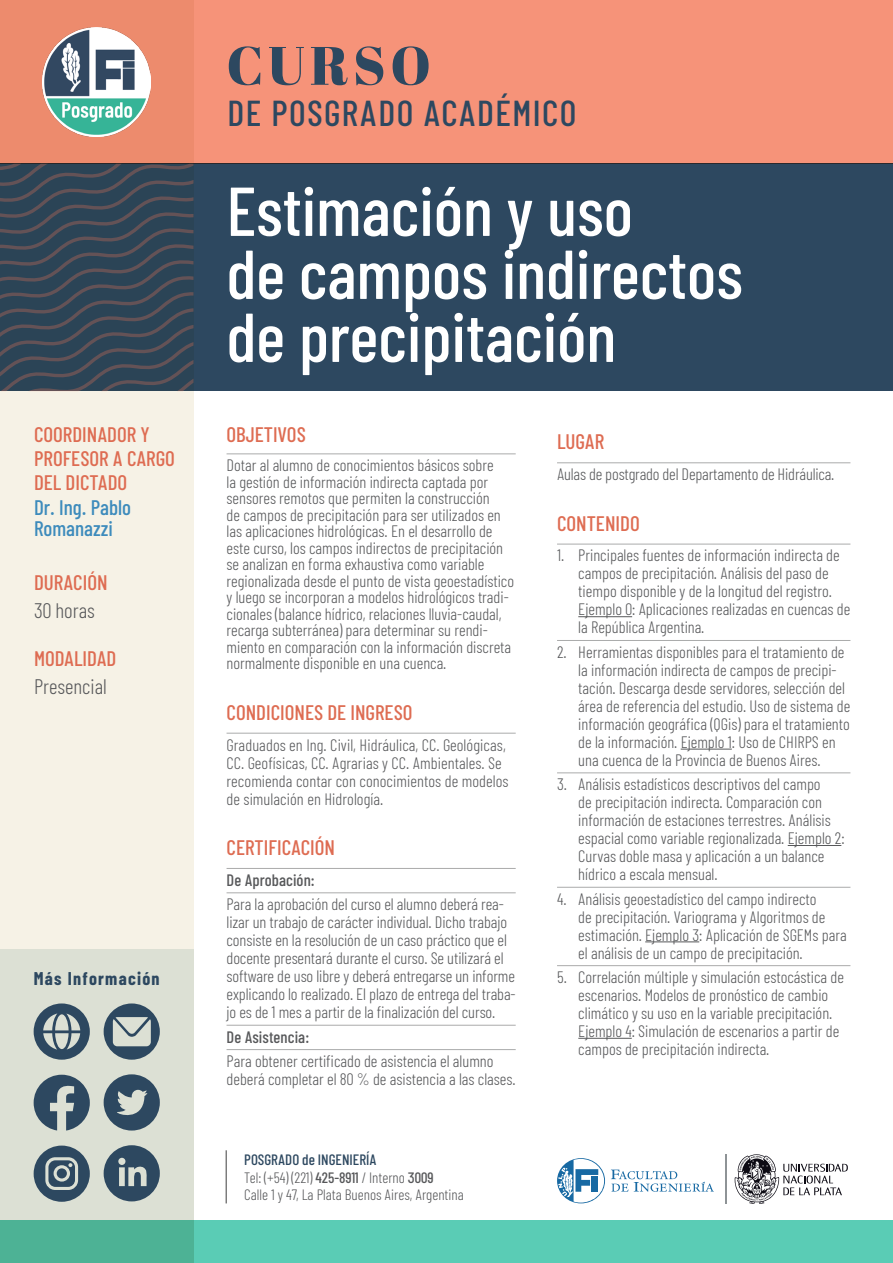
<style>
.page{position:relative;width:893px;height:1263px;background:#fff}
.page>*{position:absolute;margin:0;border:0;box-sizing:border-box;transform-origin:0 0}
.TITULO_3_renglones{font:500 69px "Barlow Condensed";color:#fff}
.t1{font:54px "Abril Fatface";letter-spacing:.085em;color:#2d4860}
.t2{font:500 36px "Barlow Condensed";letter-spacing:.04em;color:#2d4860}
.Titulos_ROJOS___cent{font:500 21px "Barlow Condensed";color:#de6c52}
.Titulos_ROJOS___late{font:500 21px/24px "Barlow Condensed";color:#de6c52}
.Docentes___laterales{font:500 21px/21px "Barlow Condensed";color:#3d8bbc}
.Datos___Laterales_14{font:300 21px "Barlow Condensed";color:#57585a}
.t3{font:700 18px "Barlow Condensed";letter-spacing:.07em;color:#2d4860}
.TEXTOS_basicos___cen{font:300 16.5px/18px "Barlow Condensed";color:#57585a}
.TEXTOS_basicos_BOLD{font:500 16.5px "Barlow Condensed";letter-spacing:.005em;color:#57585a}
.t4{font:300 15px/18px "Barlow Condensed";color:#57585a}
.s1{font-weight:500;color:#2d4860}
.s2{font-weight:500}
</style>
<div class="page">
<div style="left:0;top:0;width:893px;height:164px;background:#f69379"></div>
<svg style="left:0;top:0;width:193px;height:949px;fill:#f6f2e6"></svg>
<div style="left:0;top:1220px;width:893px;height:43px;background:#5accb5"></div>
<svg style="left:611px;top:1169px;width:103px;height:23px"></svg>
<svg style="left:557px;top:1158px;width:48px;height:45px"></svg>
<svg style="left:734px;top:1154px;width:114px;height:50px"></svg>
<hr style="left:725px;top:1154px;width:1px;height:50px;background:#8e9396">
<svg style="left:0;top:949px;width:193px;height:314px;background:#bfd6c7"></svg>
<svg style="left:34px;top:1003px;width:56px;height:57px;background:#7e8e95"></svg>
<svg style="left:104px;top:1003px;width:56px;height:57px;background:#89989d"></svg>
<svg style="left:104px;top:1145px;width:56px;height:56px;background:#687b87"></svg>
<svg style="left:34px;top:1075px;width:56px;height:55px;background:#6f828c"></svg>
<svg style="left:104px;top:1074px;width:56px;height:56px;background:#6d7f8a"></svg>
<svg style="left:34px;top:1145px;width:56px;height:57px;background:#6d808b"></svg>
<hr style="left:226px;top:1150px;width:1px;height:53px;background:#3e3e3f">
<img style="left:43px;top:28px;width:108px;height:108px">
<hr style="left:227px;top:453px;width:289px;height:1px;background:#aaabab">
<hr style="left:227px;top:733px;width:289px;height:1px;background:#aaabab">
<hr style="left:227px;top:868px;width:289px;height:1px;background:#aaabab">
<hr style="left:227px;top:892px;width:289px;height:1px;background:#aaabab">
<hr style="left:227px;top:1025px;width:289px;height:1px;background:#aaabab">
<hr style="left:227px;top:1049px;width:289px;height:1px;background:#aaabab">
<div style="left:0;top:164px;width:893px;height:227px;background:#2d4860"></div>
<svg style="left:0;top:164px;width:193px;height:227px"></svg>
<hr style="left:557px;top:462px;width:293px;height:1px;background:#aaabab">
<hr style="left:557px;top:544px;width:293px;height:1px;background:#aaabab">
<hr style="left:578px;top:616px;width:54px;height:1px;background:#57585a">
<hr style="left:557px;top:640px;width:293px;height:1px;background:#aaabab">
<hr style="left:681px;top:749px;width:51px;height:1px;background:#57585a">
<hr style="left:557px;top:772px;width:293px;height:1px;background:#aaabab">
<hr style="left:788px;top:845px;width:53px;height:1px;background:#57585a">
<hr style="left:557px;top:887px;width:293px;height:1px;background:#aaabab">
<hr style="left:645px;top:941px;width:54px;height:1px;background:#57585a">
<hr style="left:557px;top:965px;width:293px;height:1px;background:#aaabab">
<hr style="left:578px;top:1038px;width:54px;height:1px;background:#57585a">
<p class="Titulos_ROJOS___late" style="left:34px;top:422px;width:142px">COORDINADOR Y<br>PROFESOR A CARGO<br>DEL DICTADO</p>
<p class="Docentes___laterales" style="left:34px;top:497px;width:99px">Dr. Ing. Pablo<br>Romanazzi</p>
<p class="Titulos_ROJOS___late" style="left:34px;top:570px;width:75px">DURACIÓN</p>
<p class="Datos___Laterales_14" style="left:34px;top:597px;width:62px">30 horas</p>
<p class="Titulos_ROJOS___late" style="left:34px;top:646px;width:84px">MODALIDAD</p>
<p class="Datos___Laterales_14" style="left:34px;top:674px;width:74px">Presencial</p>
<p class="t3" style="left:34px;top:968px;width:127px">Más Información</p>
<h2 class="t1" style="left:227px;top:28px;width:206px">CURSO</h2>
<h3 class="t2" style="left:228px;top:91px;width:350px">DE POSGRADO ACADÉMICO</h3>
<p class="TITULO_3_renglones" style="left:227px;top:168px;width:408px">Estimación y uso</p>
<p class="TITULO_3_renglones" style="left:227px;top:231px;width:518px">de campos indirectos</p>
<p class="TITULO_3_renglones" style="left:227px;top:294px;width:391px">de precipitación</p>
<p class="Titulos_ROJOS___cent" style="left:227px;top:421px;width:81px">OBJETIVOS</p>
<p class="TEXTOS_basicos___cen" style="left:227px;top:457px;width:289px;line-height:16.5px">Dotar al alumno de conocimientos básicos sobre<br>la gestión de información indirecta captada por sensores remotos que permiten la construcción<br>de campos de precipitación para ser utilizados en las aplicaciones hidrológicas. En el desarrollo de este curso, los campos indirectos de precipitación se analizan en forma exhaustiva como variable regionalizada desde el punto de vista geoestadístico y luego se incorporan a modelos hidrológicos tradi&shy;cionales (balance hídrico, relaciones lluvia-caudal, recarga subterránea) para determinar su rendi&shy;miento en comparación con la información discreta normalmente disponible en una cuenca.</p>
<p class="Titulos_ROJOS___cent" style="left:227px;top:699px;width:187px">CONDICIONES DE INGRESO</p>
<p class="TEXTOS_basicos___cen" style="left:227px;top:735px;width:284px">Graduados en Ing. Civil, Hidráulica, CC. Geológicas, CC. Geofísicas, CC. Agrarias y CC. Ambientales. Se recomienda contar con conocimientos de modelos de simulación en Hidrología.</p>
<p class="Titulos_ROJOS___cent" style="left:227px;top:834px;width:110px">CERTIFICACIÓN</p>
<p class="TEXTOS_basicos_BOLD" style="left:227px;top:870px;width:90px">De Aprobación:</p>
<p class="TEXTOS_basicos___cen" style="left:227px;top:895px;width:291px">Para la aprobación del curso el alumno deberá rea&shy;lizar un trabajo de carácter individual. Dicho trabajo consiste en la resolución de un caso práctico que el docente presentará durante el curso. Se utilizará el software de uso libre y deberá entregarse un informe explicando lo realizado. El plazo de entrega del traba&shy;jo es de 1 mes a partir de la finalización del curso.</p>
<p class="TEXTOS_basicos_BOLD" style="left:227px;top:1026px;width:84px">De Asistencia:</p>
<p class="TEXTOS_basicos___cen" style="left:227px;top:1051px;width:291px">Para obtener certificado de asistencia el alumno deberá completar el 80 % de asistencia a las clases.</p>
<p class="t4" style="left:244px;top:1150px;width:191px"><span class="s1">POSGRADO de INGENIERÍA<br></span>Tel: (+54) (221) <span class="s2">425-8911</span> / Interno <span class="s2">3009</span></p>
<p class="t4" style="left:244px;top:1185px;width:221px">Calle 1 y 47, La Plata Buenos Aires, Argentina</p>
<p class="Titulos_ROJOS___cent" style="left:557px;top:429px;width:49px">LUGAR</p>
<p class="TEXTOS_basicos___cen" style="left:557px;top:465px;width:279px">Aulas de postgrado del Departamento de Hidráulica.</p>
<p class="Titulos_ROJOS___cent" style="left:557px;top:510px;width:84px">CONTENIDO</p>
<p class="TEXTOS_basicos___cen" style="left:578px;top:546px;width:274px;text-indent:-21px">1. Principales fuentes de información indirecta de campos de precipitación. Análisis del paso de tiempo disponible y de la longitud del registro.<br>Ejemplo 0: Aplicaciones realizadas en cuencas de la República Argentina.</p>
<p class="TEXTOS_basicos___cen" style="left:578px;top:642px;width:274px;text-indent:-21px">2. Herramientas disponibles para el tratamiento de la información indirecta de campos de precipi&shy;tación. Descarga desde servidores, selección del área de referencia del estudio. Uso de sistema de información geográfica (QGis) para el tratamiento de la información. Ejemplo 1: Uso de CHIRPS en una cuenca de la Provincia de Buenos Aires.</p>
<p class="TEXTOS_basicos___cen" style="left:578px;top:775px;width:268px;text-indent:-21px">3. Análisis estadísticos descriptivos del campo<br>de precipitación indirecta. Comparación con información de estaciones terrestres. Análisis espacial como variable regionalizada. Ejemplo 2:<br>Curvas doble masa y aplicación a un balance hídrico a escala mensual.</p>
<p class="TEXTOS_basicos___cen" style="left:578px;top:889px;width:270px;text-indent:-21px">4. Análisis geoestadístico del campo indirecto<br>de precipitación. Variograma y Algoritmos de estimación. Ejemplo 3: Aplicación de SGEMs para el análisis de un campo de precipitación.</p>
<p class="TEXTOS_basicos___cen" style="left:578px;top:968px;width:267px;text-indent:-21px">5. Correlación múltiple y simulación estocástica de escenarios. Modelos de pronóstico de cambio climático y su uso en la variable precipitación.<br>Ejemplo 4: Simulación de escenarios a partir de campos de precipitación indirecta.</p>
</div>
